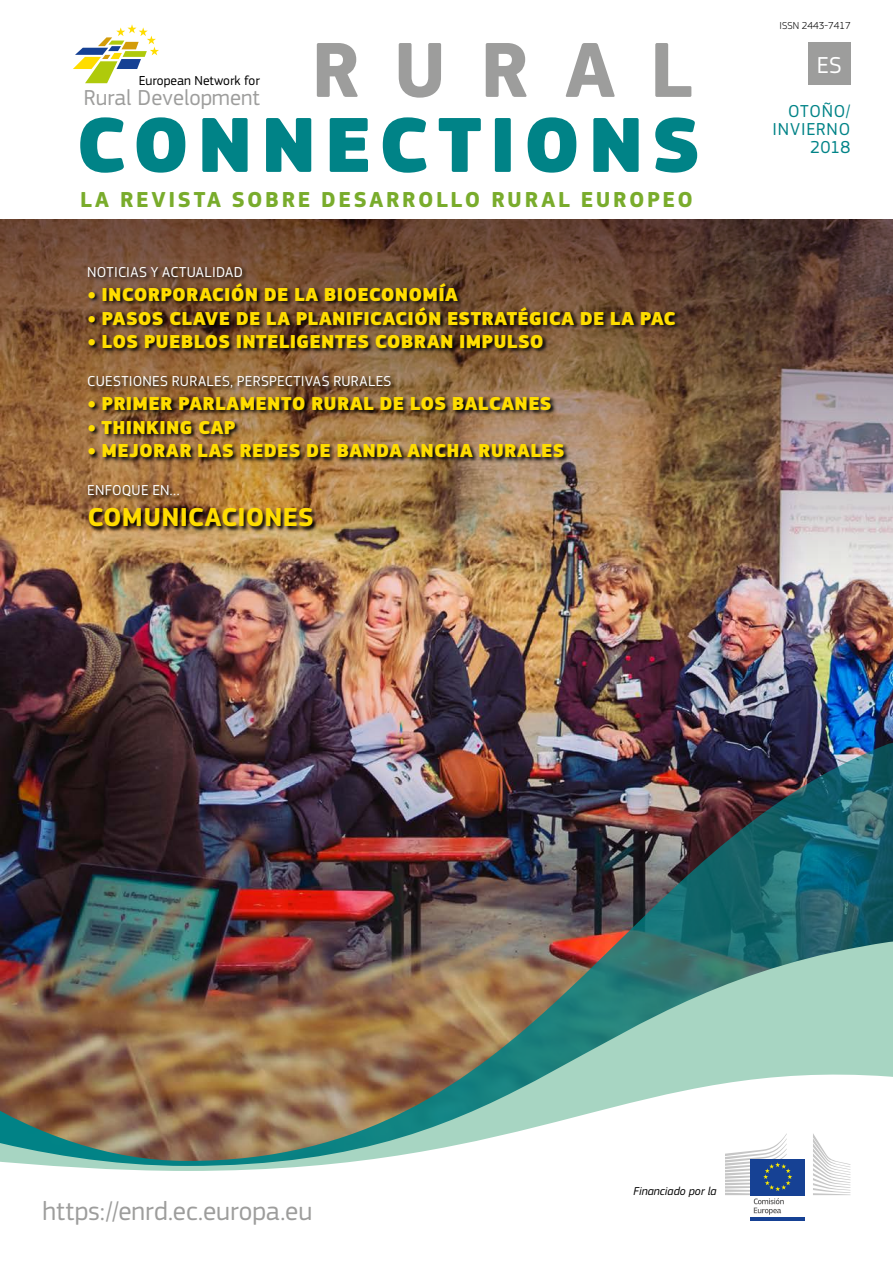
<style>
.page{position:relative;width:893px;height:1263px;background:#fff}
.page>*{position:absolute;margin:0;border:0;box-sizing:border-box;transform-origin:0 0}
.t1{font:900 81px "EC Square Sans Pro";letter-spacing:.095em;color:#008387}
.t2{font:700 81px "EC Square Sans Pro";letter-spacing:.425em;color:#9d9d9c}
.t3{font:27px "EC Square Sans Pro";color:#9d9d9c}
.Toc_Cover_-_Title{font:700 27px "EC Square Sans Pro";letter-spacing:.005em;color:#fd0}
.t4{font:24px "EC Square Sans Pro";color:#fff}
.t5{font:700 22.5px "EC Square Sans Pro";letter-spacing:.115em;color:#79ac2c}
.t6{font:22.5px "EC Square Sans Pro";color:#9d9d9c}
.Toc_Cover_-_Title-2{font:900 19.5px "EC Square Sans Pro";letter-spacing:.015em;color:#fd0}
.t7{font:18px/18px "EC Square Sans Pro";letter-spacing:.045em;color:#008387;text-align:right}
.Toc_Cover_-_Section{font:15px "EC Square Sans Pro";letter-spacing:.02em;color:#fff}
.t8{font:13.5px "EC Square Sans Pro";color:#000}
.t9{font:italic 11.85px "EC Square Sans Pro";color:#000}
.t10{font:300 10.5px "EC Square Sans Pro";color:#000}
</style>
<div class="page">
<img style="left:0;top:585px;width:893px;height:154px">
<img style="left:0;top:219px;width:893px;height:366px">
<img style="left:0;top:739px;width:893px;height:202px">
<img style="left:0;top:941px;width:893px;height:117px">
<svg style="left:0;top:1058px;width:893px;height:163px"></svg>
<img style="left:87px;top:266px;width:594px;height:267px">
<div style="left:751px;top:1194px;width:54px;height:24px;background:#fff"></div>
<hr style="left:751px;top:1217px;width:54px;height:3px;background:#164194">
<svg style="left:813px;top:1133px;width:37px;height:62px"></svg>
<div style="left:751px;top:1159px;width:54px;height:36px;background:#164194"></div>
<svg style="left:725px;top:1133px;width:67px;height:82px"></svg>
<div style="left:808px;top:43px;width:42px;height:42px;background:#9d9d9c"></div>
<svg style="left:73px;top:24px;width:86px;height:59px"></svg>
<p class="t2" style="left:312px;top:22px;width:382px">RURAL</p>
<p class="t1" style="left:76px;top:95px;width:626px">CONNECTIONS</p>
<p class="t5" style="left:80px;top:186px;width:614px">LA REVISTA SOBRE DESARROLLO RURAL EUROPEO</p>
<p class="t8" style="left:139px;top:73px;width:123px">European Network for</p>
<p class="t6" style="left:84px;top:85px;width:177px">Rural Development</p>
<p class="Toc_Cover_-_Section" style="left:87px;top:263px;width:157px">NOTICIAS Y ACTUALIDAD</p>
<p class="Toc_Cover_-_Title-2" style="left:87px;top:282px;width:372px">• INCORPORACIÓN DE LA BIOECONOMÍA</p>
<p class="Toc_Cover_-_Title-2" style="left:87px;top:306px;width:590px">• PASOS CLAVE DE LA PLANIFICACIÓN ESTRATÉGICA DE LA PAC</p>
<p class="Toc_Cover_-_Title-2" style="left:87px;top:330px;width:458px">• LOS PUEBLOS INTELIGENTES COBRAN IMPULSO</p>
<p class="Toc_Cover_-_Section" style="left:87px;top:372px;width:306px">CUESTIONES RURALES, PERSPECTIVAS RURALES</p>
<p class="Toc_Cover_-_Title-2" style="left:87px;top:391px;width:466px">• PRIMER PARLAMENTO RURAL DE LOS BALCANES</p>
<p class="Toc_Cover_-_Title-2" style="left:87px;top:415px;width:150px">• THINKING CAP</p>
<p class="Toc_Cover_-_Title-2" style="left:87px;top:439px;width:479px">• MEJORAR LAS REDES DE BANDA ANCHA RURALES</p>
<p class="Toc_Cover_-_Section" style="left:87px;top:481px;width:94px">ENFOQUE EN…</p>
<p class="Toc_Cover_-_Title" style="left:87px;top:501px;width:228px">COMUNICACIONES</p>
<p class="t10" style="left:780px;top:20px;width:73px">ISSN 2443-7417</p>
<p class="t4" style="left:817px;top:51px;width:27px">ES</p>
<p class="t7" style="left:772px;top:102px;width:79px">OTOÑO/<br>INVIERNO<br>2018</p>
<p class="t3" style="left:43px;top:1196px;width:271px">https://enrd.ec.europa.eu</p>
<p class="t9" style="left:633px;top:1184px;width:85px">Financiado por la</p>
</div>
